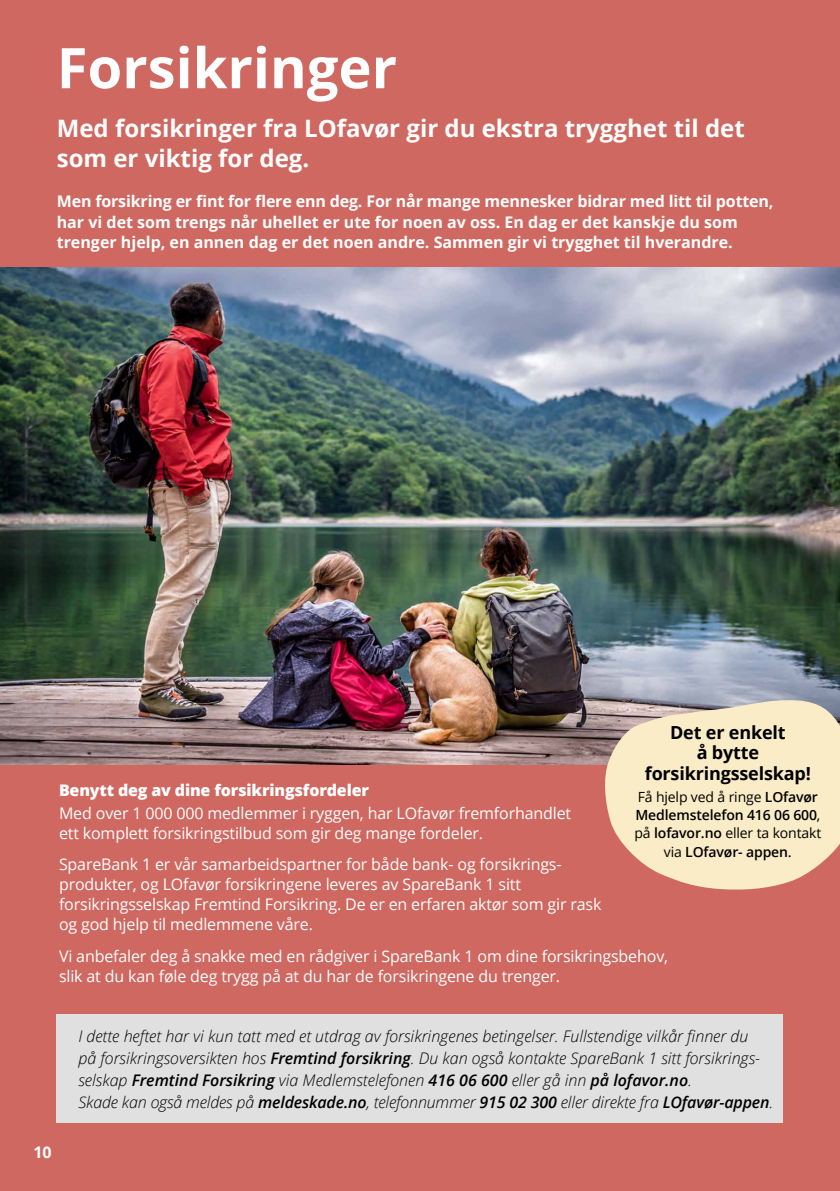
<style>
.page{position:relative;width:840px;height:1191px;background:#fff}
.page>*{position:absolute;margin:0;border:0;box-sizing:border-box;transform-origin:0 0}
.t1{font:700 56px "Open Sans";color:#fff}
.t2{font:700 24px/30px "Open Sans";color:#fff}
.t3{font:700 18px/20.2px "Open Sans";letter-spacing:-.01em;color:#000;text-align:center}
.t4{font:16px/20px "Open Sans";letter-spacing:-.01em;color:#fff}
.t5{font:italic 300 16px/22px "Open Sans";color:#000}
.t6{font:700 16px/20px "Open Sans";color:#fff}
.t7{font:800 16px "Open Sans";letter-spacing:-.01em;color:#fff}
.t8{font:600 14px/18.2px "Open Sans";letter-spacing:-.01em;color:#000;text-align:center}
.s1{font-weight:400}
.s2{font-weight:400;font-size:15px}
.s3{font-weight:600}
</style>
<div class="page">
<div style="left:0;top:0;width:839px;height:1191px;background:#cf6861"></div>
<img style="left:0;top:268px;width:839px;height:496px">
<div style="left:56px;top:1014px;width:726px;height:109px;background:#e0e0e0"></div>
<svg style="left:602px;top:699px;width:237px;height:191px;background:#edd8b9"></svg>
<h1 class="t1" style="left:57px;top:28px;width:341px">Forsikringer</h1>
<h2 class="t2" style="left:57px;top:113px;width:689px">Med forsikringer fra LOfavør gir du ekstra trygghet til det som er viktig for deg.</h2>
<p class="t6" style="left:57px;top:191px;width:718px">Men forsikring er fint for flere enn deg. For når mange mennesker bidrar med litt til potten, har vi det som trengs når uhellet er ute for noen av oss. En dag er det kanskje du som trenger hjelp, en annen dag er det noen andre. Sammen gir vi trygghet til hverandre.</p>
<p class="t3" style="left:644px;top:722px;width:167px">Det er enkelt<br>å bytte forsikringsselskap!</p>
<p class="t8" style="left:634px;top:788px;width:188px"><span class="s1">Få hjelp ved å ringe</span> LOfavør<br>Medlemstelefon 416 06 600<span class="s1">, på</span> lofavor.no <span class="s1">eller ta kontakt via</span> LOfavør- appen<span class="s2">.</span></p>
<p class="t7" style="left:59px;top:778px;width:311px">Benytt deg av dine forsikringsfordeler</p>
<p class="t4" style="left:59px;top:802px;width:513px">Med over 1 000 000 medlemmer i ryggen, har LOfavør fremforhandlet ett komplett forsikringstilbud som gir deg mange fordeler.</p>
<p class="t4" style="left:59px;top:854px;width:543px">SpareBank 1 er vår samarbeidspartner for både bank- og forsikrings&shy;produkter, og LOfavør forsikringene leveres av SpareBank 1 sitt forsikringsselskap Fremtind Forsikring. De er en erfaren aktør som gir rask og god hjelp til medlemmene våre.</p>
<p class="t4" style="left:59px;top:945px;width:610px">Vi anbefaler deg å snakke med en rådgiver i SpareBank 1 om dine forsikringsbehov, slik at du kan føle deg trygg på at du har de forsikringene du trenger.</p>
<p class="t6" style="left:33px;top:1141px;width:20px">10</p>
<p class="t5" style="left:78px;top:1024px;width:696px">I dette heftet har vi kun tatt med et utdrag av forsikringenes betingelser. Fullstendige vilkår finner du<br>på forsikringsoversikten hos <span class="s3">Fremtind forsikring</span>. Du kan også kontakte SpareBank 1 sitt forsikrings&shy;selskap <span class="s3">Fremtind Forsikring</span> via Medlemstelefonen <span class="s3">416 06 600</span> eller gå inn <span class="s3">på lofavor.no</span>.<br>Skade kan også meldes på <span class="s3">meldeskade.no</span>, telefonnummer <span class="s3">915 02 300</span> eller direkte fra <span class="s3">LOfavør-appen</span>.</p>
</div>
